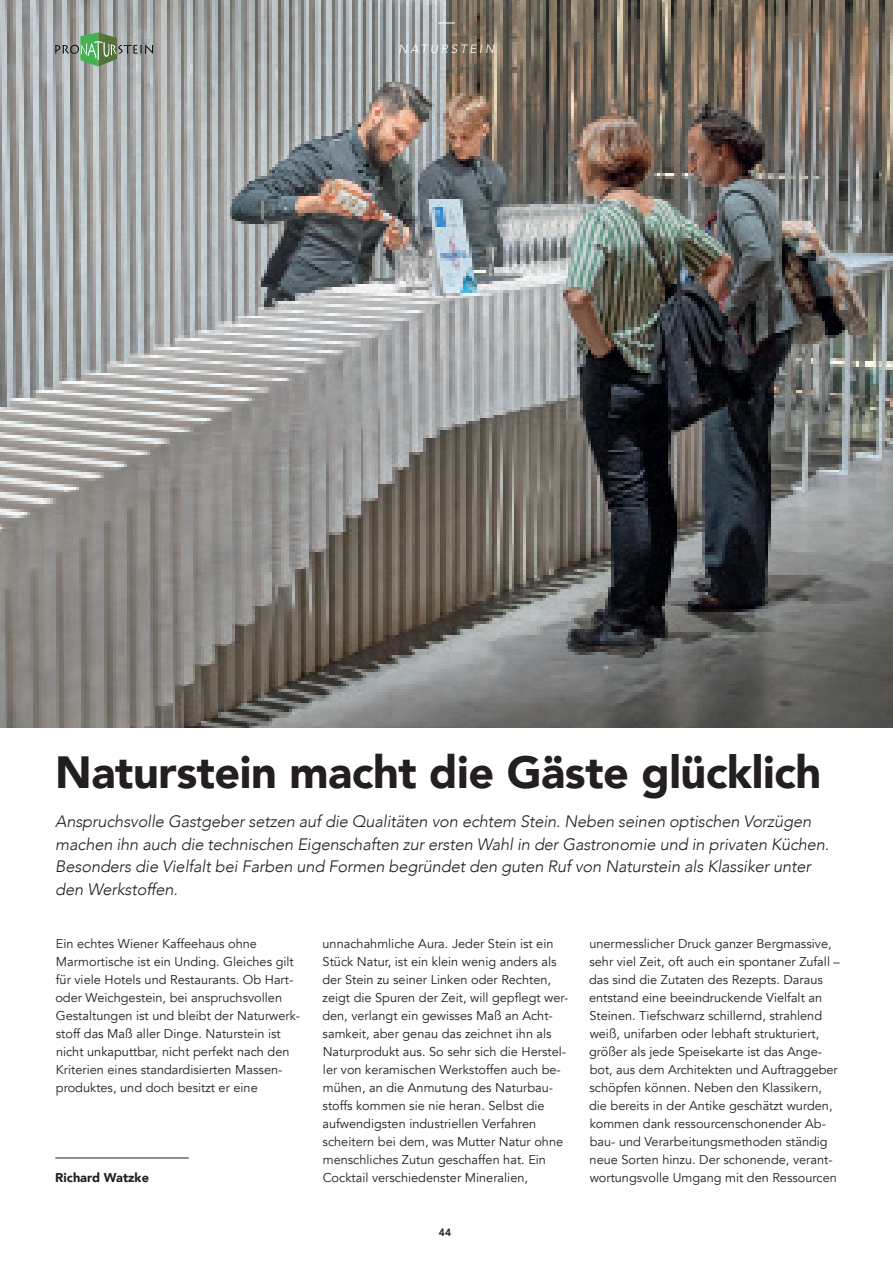
<style>
.page{position:relative;width:893px;height:1263px;background:#fff}
.page>*{position:absolute;margin:0;border:0;box-sizing:border-box;transform-origin:0 0}
.t1{font:900 45px "Avenir";letter-spacing:-.01em;color:#231f20}
.t2{font:italic 300 16.5px/22.5px "Avenir";letter-spacing:-.01em;color:#231f20}
.t3{font:12.75px/18px "Avenir";color:#231f20}
.t4{font:900 12.75px "Avenir";color:#231f20}
.t5{font:italic 300 12px "Avenir";letter-spacing:.22em;color:#fff}
.t6{font:800 10.5px "Avenir";color:#231f20}
</style>
<div class="page">
<img style="left:0;top:0;width:893px;height:727px">
<svg style="left:55px;top:32px;width:98px;height:34px;background:#8aa08c"></svg>
<hr style="left:55px;top:1158px;width:134px;height:1px;background:#231f20">
<svg style="left:438px;top:23px;width:17px;height:1px"></svg>
<p class="t5" style="left:399px;top:42px;width:97px">NATURSTEIN</p>
<h1 class="t1" style="left:55px;top:733px;width:768px">Naturstein macht die Gäste glücklich</h1>
<p class="t2" style="left:55px;top:810px;width:775px">Anspruchsvolle Gastgeber setzen auf die Qualitäten von echtem Stein. Neben seinen optischen Vorzügen machen ihn auch die technischen Eigenschaften zur ersten Wahl in der Gastronomie und in privaten Küchen.<br>Besonders die Vielfalt bei Farben und Formen begründet den guten Ruf von Naturstein als Klassiker unter den Werkstoffen.</p>
<p class="t3" style="left:55px;top:935px;width:246px">Ein echtes Wiener Kaffeehaus ohne Marmortische ist ein Unding. Gleiches gilt für viele Hotels und Restaurants. Ob Hart&shy;oder Weichgestein, bei anspruchsvollen Gestaltungen ist und bleibt der Naturwerk&shy;stoff das Maß aller Dinge. Naturstein ist nicht unkaputtbar, nicht perfekt nach den Kriterien eines standardisierten Massen&shy;produktes, und doch besitzt er eine</p>
<p class="t3" style="left:322px;top:935px;width:247px">unnachahmliche Aura. Jeder Stein ist ein Stück Natur, ist ein klein wenig anders als der Stein zu seiner Linken oder Rechten, zeigt die Spuren der Zeit, will gepflegt wer&shy;den, verlangt ein gewisses Maß an Acht&shy;samkeit, aber genau das zeichnet ihn als Naturprodukt aus. So sehr sich die Herstel&shy;ler von keramischen Werkstoffen auch be&shy;mühen, an die Anmutung des Naturbau&shy;stoffs kommen sie nie heran. Selbst die aufwendigsten industriellen Verfahren scheitern bei dem, was Mutter Natur ohne menschliches Zutun geschaffen hat. Ein</p>
<p class="t4" style="left:55px;top:1166px;width:95px">Richard Watzke</p>
<p class="t3" style="left:323px;top:1169px;width:207px">Cocktail verschiedenster Mineralien,</p>
<p class="t6" style="left:439px;top:1224px;width:14px">44</p>
<p class="t3" style="left:589px;top:935px;width:252px">unermesslicher Druck ganzer Bergmassive, sehr viel Zeit, oft auch ein spontaner Zufall – das sind die Zutaten des Rezepts. Daraus entstand eine beeindruckende Vielfalt an Steinen. Tiefschwarz schillernd, strahlend weiß, unifarben oder lebhaft strukturiert, größer als jede Speisekarte ist das Ange&shy;bot, aus dem Architekten und Auftraggeber schöpfen können. Neben den Klassikern, die bereits in der Antike geschätzt wurden, kommen dank ressourcenschonender Ab&shy;bau- und Verarbeitungsmethoden ständig neue Sorten hinzu. Der schonende, verant&shy;wortungsvolle Umgang mit den Ressourcen</p>
</div>
